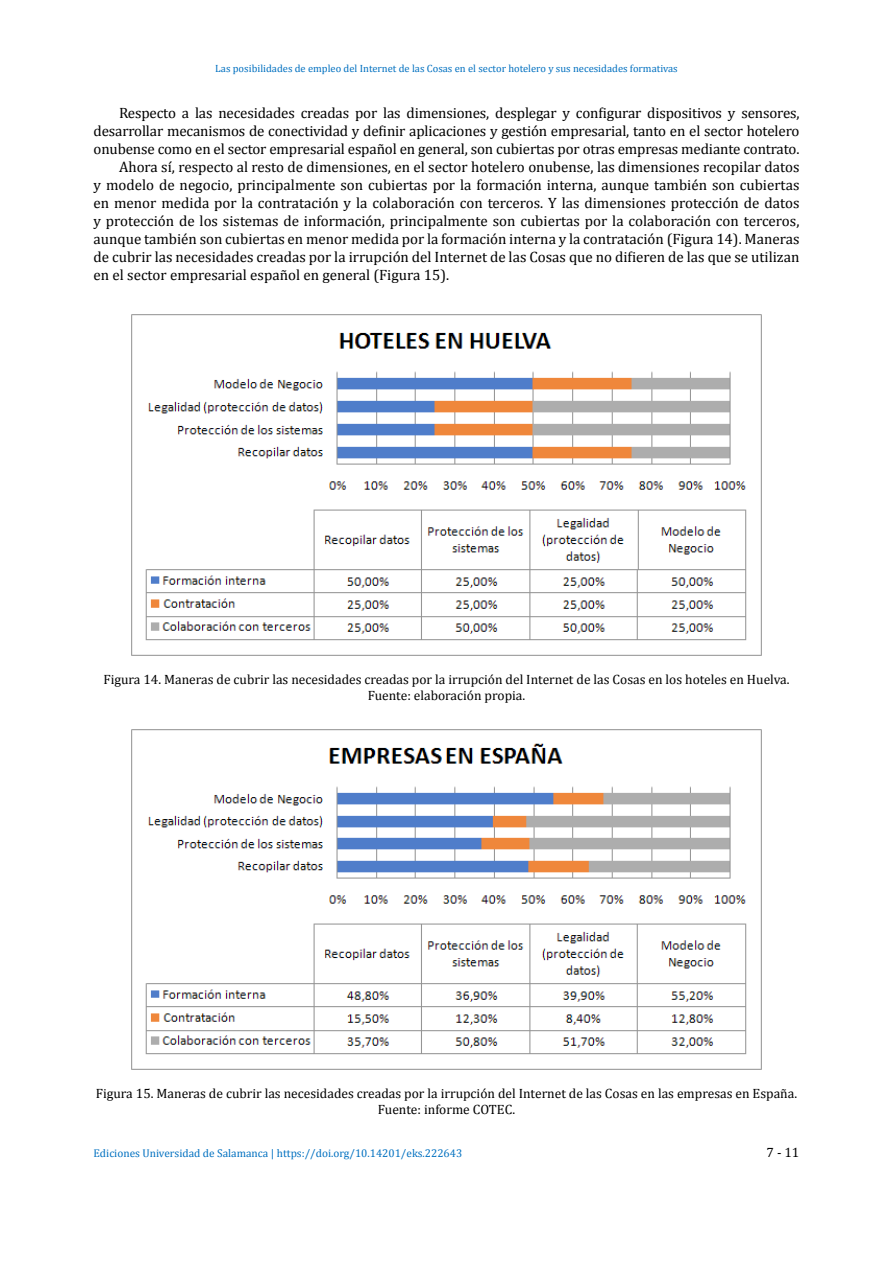
<style>
.page{position:relative;width:893px;height:1263px;background:#fff}
.page>*{position:absolute;margin:0;border:0;box-sizing:border-box;transform-origin:0 0}
.Texto{font:15px/18px "Cambria";letter-spacing:-.01em;color:#000;text-align:justify}
.Pie-tabla{font:13.5px/16.5px "Cambria";color:#000;text-align:center}
.t1{font:11.25px "Cambria";color:#0070c0}
.t2{font:10.5px "Cambria";color:#0070c0}
</style>
<div class="page">
<img style="left:131px;top:314px;width:631px;height:342px">
<img style="left:131px;top:729px;width:631px;height:341px">
<p class="t2" style="left:215px;top:62px;width:464px">Las posibilidades de empleo del Internet de las Cosas en el sector hotelero y sus necesidades formativas</p>
<p class="Texto" style="left:94px;top:104px;width:707px;text-indent:26px">Respecto a las necesidades creadas por las dimensiones, desplegar y configurar dispositivos y sensores, desarrollar mecanismos de conectividad y definir aplicaciones y gestión empresarial, tanto en el sector hotelero onubense como en el sector empresarial español en general, son cubiertas por otras empresas mediante contrato.</p>
<p class="Texto" style="left:94px;top:158px;width:707px;text-indent:26px">Ahora sí, respecto al resto de dimensiones, en el sector hotelero onubense, las dimensiones recopilar datos y modelo de negocio, principalmente son cubiertas por la formación interna, aunque también son cubiertas en menor medida por la contratación y la colaboración con terceros. Y las dimensiones protección de datos y protección de los sistemas de información, principalmente son cubiertas por la colaboración con terceros, aunque también son cubiertas en menor medida por la formación interna y la contratación (Figura 14). Maneras de cubrir las necesidades creadas por la irrupción del Internet de las Cosas que no difieren de las que se utilizan en el sector empresarial español en general (Figura 15).</p>
<p class="Pie-tabla" style="left:103px;top:671px;width:688px">Figura 14. Maneras de cubrir las necesidades creadas por la irrupción del Internet de las Cosas en los hoteles en Huelva.<br>Fuente: elaboración propia.</p>
<p class="Pie-tabla" style="left:96px;top:1085px;width:703px">Figura 15. Maneras de cubrir las necesidades creadas por la irrupción del Internet de las Cosas en las empresas en España.<br>Fuente: informe COTEC.</p>
<p class="t1" style="left:94px;top:1146px;width:370px">Ediciones Universidad de Salamanca | https://doi.org/10.14201/eks.222643</p>
<p class="Pie-tabla" style="left:767px;top:1144px;width:34px">7 - 11</p>
</div>
